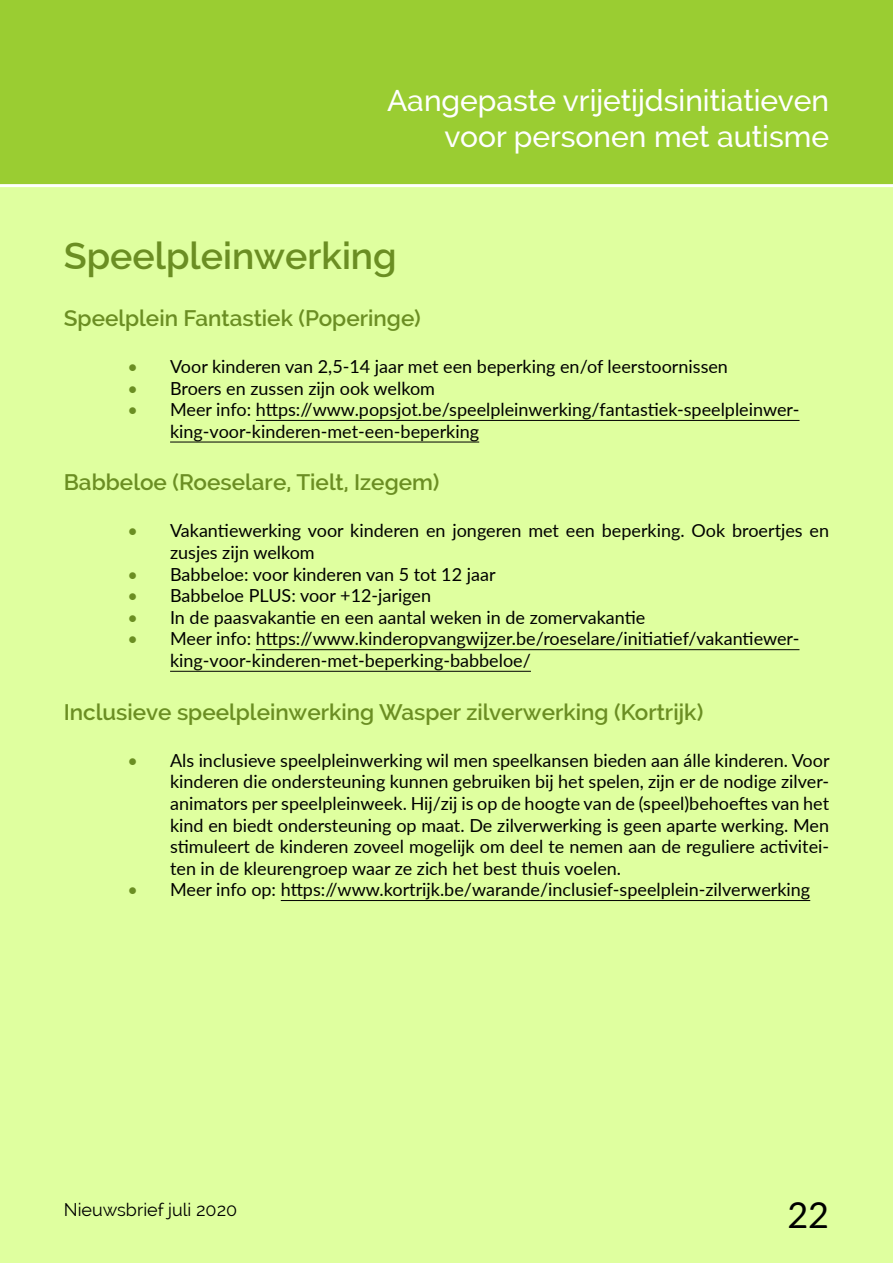
<style>
.page{position:relative;width:893px;height:1263px;background:#dfff9f}
.page>*{position:absolute;margin:0;border:0;box-sizing:border-box;transform-origin:0 0}
.t1{font:600 37.5px "Raleway";color:#6b8e23}
.t2{font:36px "Lato";color:#000}
.t3{font:500 30px/36px "Raleway";color:#fff;text-align:right}
.t4{font:600 22.5px "Raleway";color:#6b8e23}
.t5{font:18px/21.6px "Lato";color:#000}
.t6{font:18px "Raleway";color:#000}
.s1{color:#6b8e23}
</style>
<div class="page">
<div style="left:0;top:0;width:893px;height:187px;background:#9acd32"></div>
<hr style="left:256px;top:420px;width:543px;height:1px;background:#000">
<hr style="left:170px;top:442px;width:309px;height:1px;background:#000">
<hr style="left:256px;top:649px;width:543px;height:1px;background:#000">
<hr style="left:170px;top:671px;width:361px;height:1px;background:#000">
<hr style="left:281px;top:900px;width:529px;height:1px;background:#000">
<h3 class="t3" style="left:387px;top:82px;width:443px">Aangepaste vrijetijdsinitiatieven voor personen met autisme</h3>
<h1 class="t1" style="left:64px;top:234px;width:334px">Speelpleinwerking</h1>
<p class="t4" style="left:64px;top:305px;width:358px">Speelplein Fantastiek (Poperinge)</p>
<p class="t5" style="left:128px;top:355px;width:602px"><span class="s1">•</span> Voor kinderen van 2,5-14 jaar met een beperking en/of leerstoornissen</p>
<p class="t5" style="left:128px;top:376px;width:309px"><span class="s1">•</span> Broers en zussen zijn ook welkom</p>
<p class="t5" style="left:170px;top:398px;width:631px;text-indent:-43px"><span class="s1">•</span> Meer info: https://www.popsjot.be/speelpleinwerking/fantastiek-speelpleinwer&shy;king-voor-kinderen-met-een-beperking</p>
<p class="t4" style="left:64px;top:469px;width:377px">Babbeloe (Roeselare, Tielt, Izegem)</p>
<p class="t5" style="left:170px;top:519px;width:661px;text-indent:-43px"><span class="s1">•</span> Vakantiewerking voor kinderen en jongeren met een beperking. Ook broertjes en zusjes zijn welkom</p>
<p class="t5" style="left:128px;top:563px;width:369px"><span class="s1">•</span> Babbeloe: voor kinderen van 5 tot 12 jaar</p>
<p class="t5" style="left:128px;top:584px;width:305px"><span class="s1">•</span> Babbeloe PLUS: voor +12-jarigen</p>
<p class="t5" style="left:128px;top:606px;width:519px"><span class="s1">•</span> In de paasvakantie en een aantal weken in de zomervakantie</p>
<p class="t5" style="left:170px;top:627px;width:631px;text-indent:-43px"><span class="s1">•</span> Meer info: https://www.kinderopvangwijzer.be/roeselare/initiatief/vakantiewer&shy;king-voor-kinderen-met-beperking-babbeloe/</p>
<p class="t4" style="left:64px;top:699px;width:641px">Inclusieve speelpleinwerking Wasper zilverwerking (Kortrijk)</p>
<p class="t5" style="left:170px;top:749px;width:661px;text-align:justify;text-indent:-43px"><span class="s1">•</span> Als inclusieve speelpleinwerking wil men speelkansen bieden aan álle kinderen. Voor kinderen die ondersteuning kunnen gebruiken bij het spelen, zijn er de nodige zilver&shy;animators per speelpleinweek. Hij/zij is op de hoogte van de (speel)behoeftes van het kind en biedt ondersteuning op maat. De zilverwerking is geen aparte werking. Men stimuleert de kinderen zoveel mogelijk om deel te nemen aan de reguliere activitei&shy;ten in de kleurengroep waar ze zich het best thuis voelen.</p>
<p class="t5" style="left:128px;top:878px;width:684px"><span class="s1">•</span> Meer info op: https://www.kortrijk.be/warande/inclusief-speelplein-zilverwerking</p>
<p class="t6" style="left:64px;top:1199px;width:175px">Nieuwsbrief juli 2020</p>
<h2 class="t2" style="left:787px;top:1189px;width:43px">22</h2>
</div>
